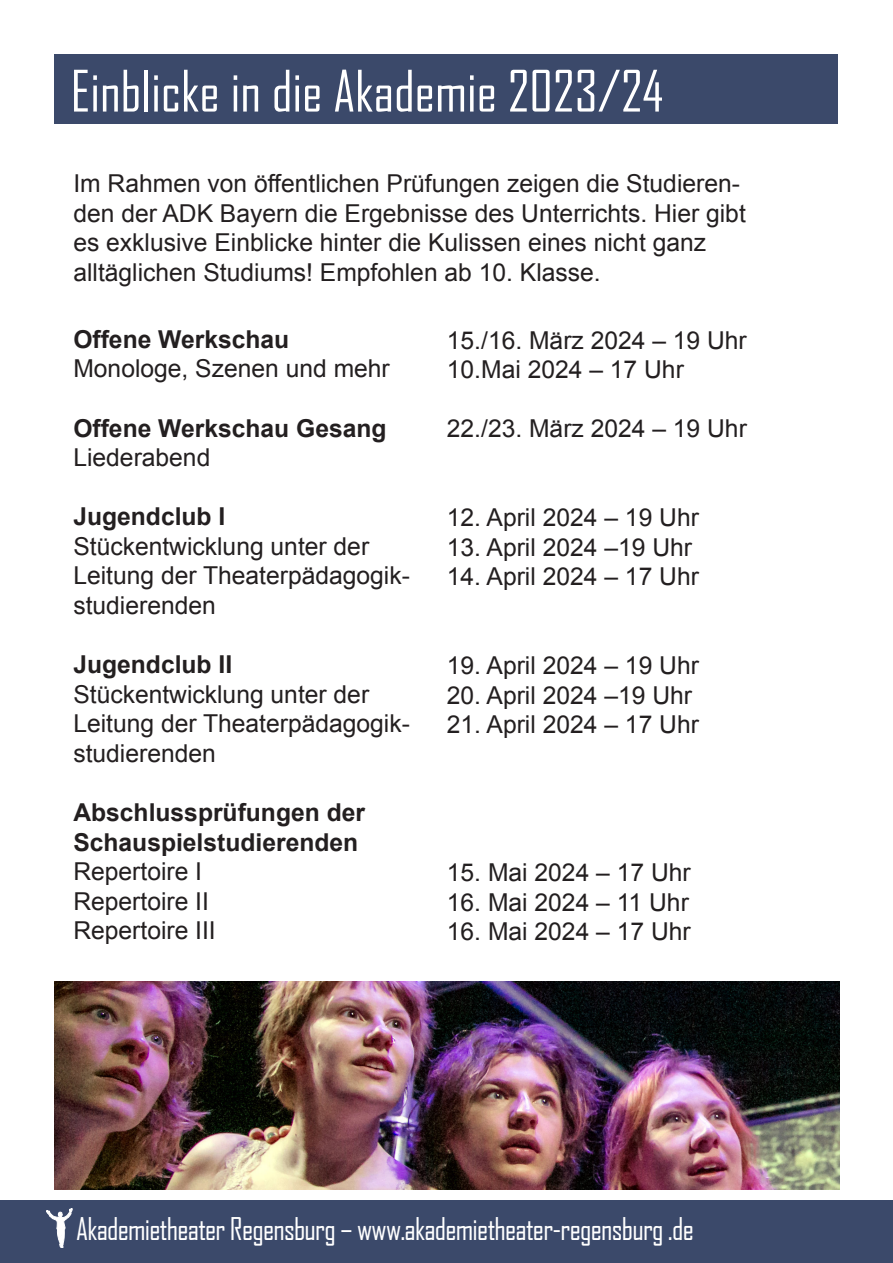
<style>
.page{position:relative;width:893px;height:1263px;background:#fff}
.page>*{position:absolute;margin:0;border:0;box-sizing:border-box;transform-origin:0 0}
.t1{font:54.75px "Agency FB";color:#fff}
.t2{font:30px "Agency FB";letter-spacing:-.025em;color:#fff}
.t3{font:24.6px/29.5px "Arial";color:#231f20}
.t4{font:700 24.6px/29.5px "Arial";color:#231f20}
</style>
<div class="page">
<img style="left:54px;top:981px;width:785px;height:209px">
<div style="left:0;top:1200px;width:893px;height:63px;background:#3b496a"></div>
<svg style="left:47px;top:1208px;width:25px;height:40px"></svg>
<div style="left:54px;top:54px;width:784px;height:70px;background:#3b496a"></div>
<h1 class="t1" style="left:71px;top:58px;width:594px">Einblicke in die Akademie 2023/24</h1>
<p class="t3" style="left:73px;top:169px;width:674px">Im Rahmen von öffentlichen Prüfungen zeigen die Studieren&shy;den der ADK Bayern die Ergebnisse des Unterrichts. Hier gibt es exklusive Einblicke hinter die Kulissen eines nicht ganz alltäglichen Studiums! Empfohlen ab 10. Klasse.</p>
<p class="t4" style="left:73px;top:325px;width:217px">Offene Werkschau</p>
<p class="t3" style="left:73px;top:354px;width:318px">Monologe, Szenen und mehr</p>
<p class="t4" style="left:73px;top:414px;width:315px">Offene Werkschau Gesang</p>
<p class="t3" style="left:73px;top:443px;width:138px">Liederabend</p>
<p class="t4" style="left:73px;top:503px;width:153px">Jugendclub I</p>
<p class="t3" style="left:73px;top:532px;width:338px">Stückentwicklung unter der<br>Leitung der Theaterpädagogik&shy;studierenden</p>
<p class="t4" style="left:73px;top:650px;width:160px">Jugendclub II</p>
<p class="t3" style="left:73px;top:679px;width:338px">Stückentwicklung unter der<br>Leitung der Theaterpädagogik&shy;studierenden</p>
<p class="t4" style="left:73px;top:798px;width:293px">Abschlussprüfungen der<br>Schauspielstudierenden</p>
<p class="t3" style="left:73px;top:857px;width:144px">Repertoire I<br>Repertoire II<br>Repertoire III</p>
<p class="t3" style="left:447px;top:326px;width:301px">15./16. März 2024 – 19 Uhr<br>10.Mai 2024 – 17 Uhr</p>
<p class="t3" style="left:447px;top:414px;width:301px">22./23. März 2024 – 19 Uhr</p>
<p class="t3" style="left:447px;top:503px;width:254px">12. April 2024 – 19 Uhr</p>
<p class="t3" style="left:447px;top:533px;width:247px">13. April 2024 –19 Uhr</p>
<p class="t3" style="left:447px;top:562px;width:254px">14. April 2024 – 17 Uhr</p>
<p class="t3" style="left:447px;top:651px;width:254px">19. April 2024 – 19 Uhr</p>
<p class="t3" style="left:447px;top:680px;width:247px">20. April 2024 –19 Uhr</p>
<p class="t3" style="left:447px;top:710px;width:254px">21. April 2024 – 17 Uhr</p>
<p class="t3" style="left:447px;top:858px;width:245px">15. Mai 2024 – 17 Uhr</p>
<p class="t3" style="left:447px;top:887px;width:243px">16. Mai 2024 – 11 Uhr</p>
<p class="t3" style="left:447px;top:917px;width:245px">16. Mai 2024 – 17 Uhr</p>
<p class="t2" style="left:76px;top:1210px;width:619px">Akademietheater Regensburg – www.akademietheater-regensburg .de</p>
</div>
